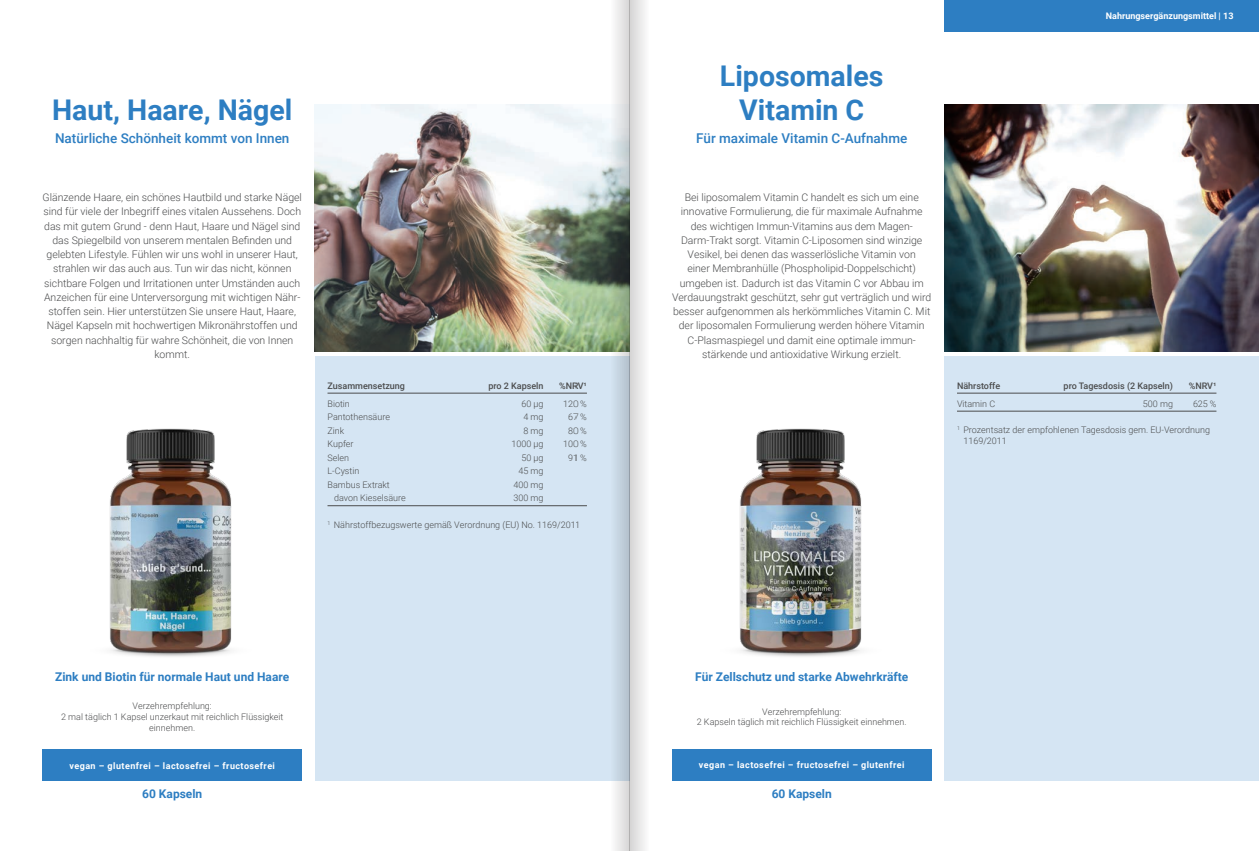
<style>
.page{position:relative;width:1259px;height:851px;background:#fff}
.page>*{position:absolute;margin:0;border:0;box-sizing:border-box;transform-origin:0 0}
.t1{font:700 28.5px/34.2px "Roboto";color:#2d7ec2;text-align:center}
.t2{font:500 13.5px "Roboto";color:#2d7ec2}
.t3{font:700 12px "Roboto";color:#2d7ec2}
.t4{font:300 10.5px/14.2px "Roboto";color:#4b4c4d;text-align:center}
.t5{font:300 9px/10.8px "Roboto";color:#4b4c4d;text-align:center}
.t6{font:700 9px "Roboto";letter-spacing:.05em;color:#fff}
.t7{font:500 9px "Roboto";color:#4b4c4d}
.t8{font:700 9px "Roboto";color:#fff}
</style>
<div class="page">
<div style="left:315px;top:356px;width:314px;height:424px;background:#d5e5f3"></div>
<div style="left:944px;top:356px;width:315px;height:424px;background:#d5e5f3"></div>
<div style="left:944px;top:0;width:315px;height:32px;background:#2d7ec2"></div>
<img style="left:944px;top:104px;width:315px;height:247px">
<img style="left:739px;top:428px;width:123px;height:229px">
<img style="left:315px;top:104px;width:261px;height:247px">
<hr style="left:957px;top:393px;width:259px;height:1px;background:#4b4c4d">
<hr style="left:957px;top:411px;width:259px;height:1px;background:#4b4c4d">
<div style="left:672px;top:748px;width:259px;height:32px;background:#2d7ec2"></div>
<hr style="left:327px;top:393px;width:260px;height:1px;background:#4b4c4d">
<hr style="left:327px;top:505px;width:260px;height:1px;background:#4b4c4d">
<div style="left:43px;top:748px;width:259px;height:32px;background:#2d7ec2"></div>
<img style="left:109px;top:428px;width:123px;height:229px">
<svg style="left:629px;top:0;width:53px;height:850px"></svg>
<svg style="left:576px;top:0;width:53px;height:850px"></svg>
<p class="t8" style="left:1106px;top:10px;width:129px">Nahrungsergänzungsmittel | 13</p>
<h1 class="t1" style="left:52px;top:92px;width:242px">Haut, Haare, Nägel</h1>
<h1 class="t1" style="left:720px;top:57px;width:165px">Liposomales<br>Vitamin C</h1>
<p class="t2" style="left:55px;top:129px;width:236px">Natürliche Schönheit kommt von Innen</p>
<p class="t2" style="left:696px;top:129px;width:213px">Für maximale Vitamin C-Aufnahme</p>
<p class="t4" style="left:43px;top:190px;width:261px">Glänzende Haare, ein schönes Hautbild und starke Nägel sind für viele der Inbegriff eines vitalen Aussehens. Doch das mit gutem Grund - denn Haut, Haare und Nägel sind das Spiegelbild von unserem mentalen Befinden und gelebten Lifestyle. Fühlen wir uns wohl in unserer Haut, strahlen wir das auch aus. Tun wir das nicht, können sichtbare Folgen und Irritationen unter Umständen auch Anzeichen für eine Unterversorgung mit wichtigen Nähr&shy;stoffen sein. Hier unterstützen Sie unsere Haut, Haare, Nägel Kapseln mit hochwertigen Mikronährstoffen und sorgen nachhaltig für wahre Schönheit, die von Innen kommt.</p>
<p class="t4" style="left:672px;top:190px;width:261px">Bei liposomalem Vitamin C handelt es sich um eine innovative Formulierung, die für maximale Aufnahme des wichtigen Immun-Vitamins aus dem Magen-Darm-Trakt sorgt. Vitamin C-Liposomen sind winzige Vesikel, bei denen das wasserlösliche Vitamin von<br>einer Membranhülle (Phospholipid-Doppelschicht) umgeben ist. Dadurch ist das Vitamin C vor Abbau im Verdauungstrakt geschützt, sehr gut verträglich und wird besser aufgenommen als herkömmliches Vitamin C. Mit der liposomalen Formulierung werden höhere Vitamin C-Plasmaspiegel und damit eine optimale immun&shy;stärkende und antioxidative Wirkung erzielt.</p>
<p class="t7" style="left:327px;top:379px;width:79px">Zusammensetzung</p>
<p class="t7" style="left:488px;top:379px;width:57px">pro 2 Kapseln</p>
<p class="t7" style="left:559px;top:379px;width:29px">%NRV¹</p>
<p class="t5" style="left:327px;top:397px;width:24px">Biotin</p>
<p class="t5" style="left:521px;top:397px;width:24px">60 μg</p>
<p class="t5" style="left:563px;top:397px;width:25px">120 %</p>
<p class="t5" style="left:327px;top:411px;width:64px">Pantothensäure</p>
<p class="t5" style="left:523px;top:411px;width:22px">4 mg</p>
<p class="t5" style="left:568px;top:411px;width:20px">67 %</p>
<p class="t5" style="left:327px;top:424px;width:18px">Zink</p>
<p class="t5" style="left:523px;top:424px;width:22px">8 mg</p>
<p class="t5" style="left:568px;top:424px;width:20px">80 %</p>
<p class="t5" style="left:327px;top:438px;width:28px">Kupfer</p>
<p class="t5" style="left:511px;top:438px;width:34px">1000 μg</p>
<p class="t5" style="left:563px;top:438px;width:25px">100 %</p>
<p class="t5" style="left:327px;top:451px;width:23px">Selen</p>
<p class="t5" style="left:521px;top:451px;width:24px">50 μg</p>
<p class="t5" style="left:568px;top:451px;width:20px">91 %</p>
<p class="t5" style="left:327px;top:465px;width:33px">L-Cystin</p>
<p class="t5" style="left:518px;top:465px;width:27px">45 mg</p>
<p class="t5" style="left:327px;top:478px;width:64px">Bambus Extrakt</p>
<p class="t5" style="left:513px;top:478px;width:32px">400 mg</p>
<p class="t5" style="left:334px;top:492px;width:73px">davon Kieselsäure</p>
<p class="t5" style="left:513px;top:492px;width:32px">300 mg</p>
<p class="t7" style="left:957px;top:379px;width:45px">Nährstoffe</p>
<p class="t7" style="left:1063px;top:379px;width:111px">pro Tagesdosis (2 Kapseln)</p>
<p class="t7" style="left:1188px;top:379px;width:29px">%NRV¹</p>
<p class="t5" style="left:957px;top:397px;width:40px">Vitamin C</p>
<p class="t5" style="left:1143px;top:397px;width:32px">500 mg</p>
<p class="t5" style="left:1193px;top:397px;width:25px">625 %</p>
<p class="t5" style="left:963px;top:424px;width:248px;text-align:left;text-indent:-6px"><sup>1</sup> Prozentsatz der empfohlenen Tagesdosis gem. EU-Verordnung<br>1169/2011</p>
<p class="t5" style="left:327px;top:518px;width:255px"><sup>1</sup> Nährstoffbezugswerte gemäß Verordnung (EU) No. 1169/2011</p>
<p class="t3" style="left:55px;top:668px;width:236px">Zink und Biotin für normale Haut und Haare</p>
<p class="t5" style="left:61px;top:700px;width:224px">Verzehrempfehlung:<br>2 mal täglich 1 Kapsel unzerkaut mit reichlich Flüssigkeit einnehmen.</p>
<p class="t3" style="left:695px;top:668px;width:215px">Für Zellschutz und starke Abwehrkräfte</p>
<p class="t5" style="left:697px;top:705px;width:211px">Verzehrempfehlung:<br>2 Kapseln täglich mit reichlich Flüssigkeit einnehmen.</p>
<p class="t6" style="left:69px;top:759px;width:207px">vegan – glutenfrei – lactosefrei – fructosefrei</p>
<p class="t6" style="left:699px;top:758px;width:207px">vegan – lactosefrei – fructosefrei – glutenfrei</p>
<p class="t3" style="left:142px;top:785px;width:62px">60 Kapseln</p>
<p class="t3" style="left:771px;top:785px;width:62px">60 Kapseln</p>
</div>
